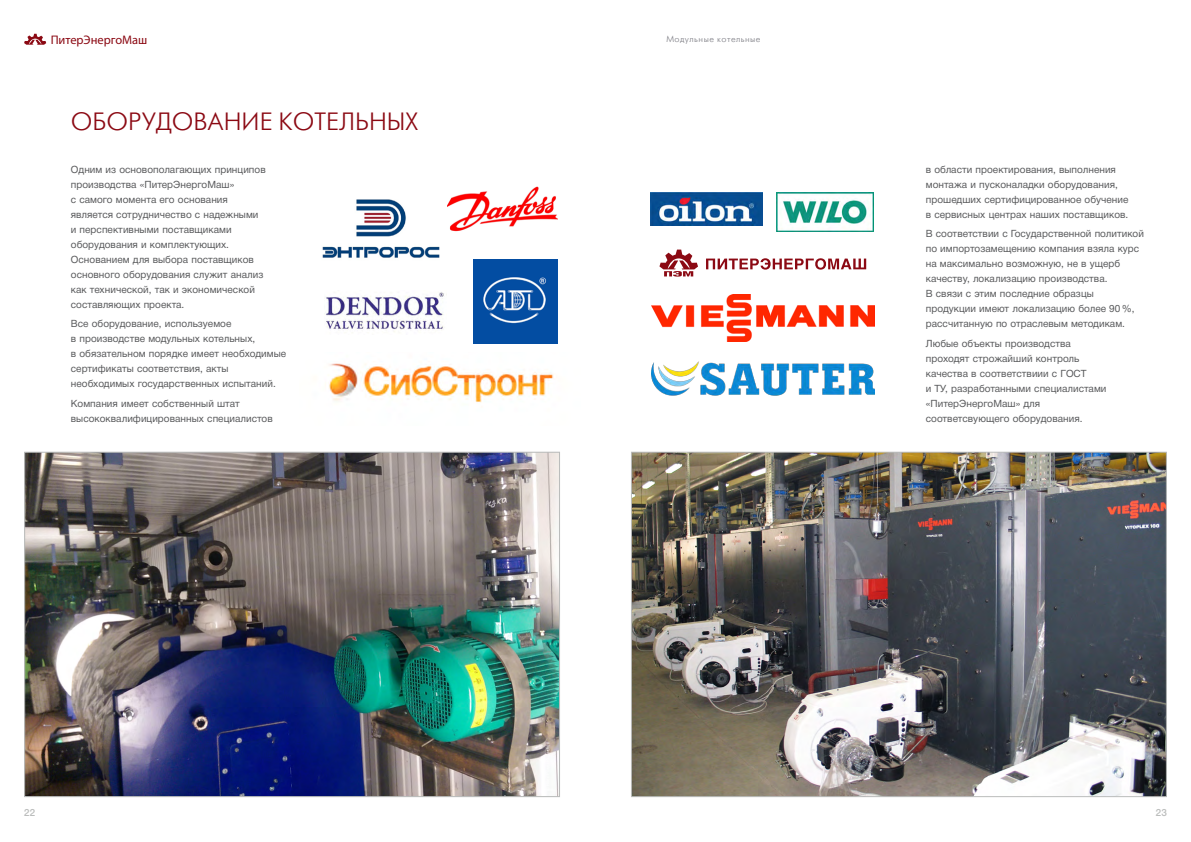
<style>
.page{position:relative;width:1191px;height:842px;background:#fff}
.page>*{position:absolute;margin:0;border:0;box-sizing:border-box;transform-origin:0 0}
.t1{font:25px "Futuris Light C";color:#8b0913}
.t2{font:12.4px "Myriad Pro";color:#8b0913}
.t3{font:10px/15px "Helvetica Neue Cyr";letter-spacing:.005em;color:#58595b}
.t4{font:500 10px "Helvetica Neue Cyr";color:#bbbdbc}
.t5{font:9px "Futuris Light C";letter-spacing:.055em;color:#7a7a81}
</style>
<div class="page">
<svg style="left:24px;top:34px;width:22px;height:11px"></svg>
<img style="left:633px;top:454px;width:531px;height:341px">
<img style="left:26px;top:454px;width:532px;height:341px">
<svg style="left:659px;top:250px;width:39px;height:27px"></svg>
<svg style="left:706px;top:258px;width:160px;height:12px"></svg>
<img style="left:473px;top:259px;width:85px;height:84px">
<img style="left:447px;top:186px;width:111px;height:45px">
<img style="left:324px;top:292px;width:120px;height:40px">
<img style="left:322px;top:199px;width:118px;height:59px">
<img style="left:651px;top:294px;width:223px;height:47px">
<img style="left:776px;top:193px;width:97px;height:38px">
<img style="left:329px;top:363px;width:225px;height:40px">
<img style="left:650px;top:193px;width:113px;height:33px">
<img style="left:651px;top:362px;width:223px;height:34px">
<p class="t2" style="left:51px;top:32px;width:98px">ПитерЭнергоМаш</p>
<p class="t5" style="left:666px;top:35px;width:96px">Модульные котельные</p>
<h1 class="t1" style="left:71px;top:109px;width:349px">Оборудовани е котельных</h1>
<p class="t3" style="left:71px;top:162px;width:196px">Одним из основополагающих принципов производства «ПитерЭнергоМаш»<br>с самого момента его основания является сотрудничество с надежными и перспективными поставщиками оборудования и комплектующих.<br>Основанием для выбора поставщиков основного оборудования служит анализ как технической, так и экономической составляющих проекта.</p>
<p class="t3" style="left:71px;top:316px;width:217px">Все оборудование, используемое<br>в производстве модульных котельных,<br>в обязательном порядке имеет необходимые сертификаты соответствия, акты необходимых государственных испытаний.</p>
<p class="t3" style="left:71px;top:396px;width:203px">Компания имеет собственный штат высококвалифицированных специалистов</p>
<p class="t3" style="left:925px;top:162px;width:204px">в области проектирования, выполнения монтажа и пусконаладки оборудования, прошедших сертифицированное обучение в сервисных центрах наших поставщиков.</p>
<p class="t3" style="left:925px;top:226px;width:220px">В соответствии с Государственной политикой по импортозамещению компания взяла курс на максимально возможную, не в ущерб качеству, локализацию производства.<br>В связи с этим последние образцы продукции имеют локализацию более 90%, рассчитанную по отраслевым методикам.</p>
<p class="t3" style="left:925px;top:336px;width:182px">Любые объекты производства проходят строжайший контроль качества в соответствиии с ГОСТ<br>и ТУ, разработанными специалистами «ПитерЭнергоМаш» для соответсвующего оборудования.</p>
<p class="t4" style="left:24px;top:807px;width:13px">22</p>
<p class="t4" style="left:1155px;top:807px;width:13px">23</p>
</div>
